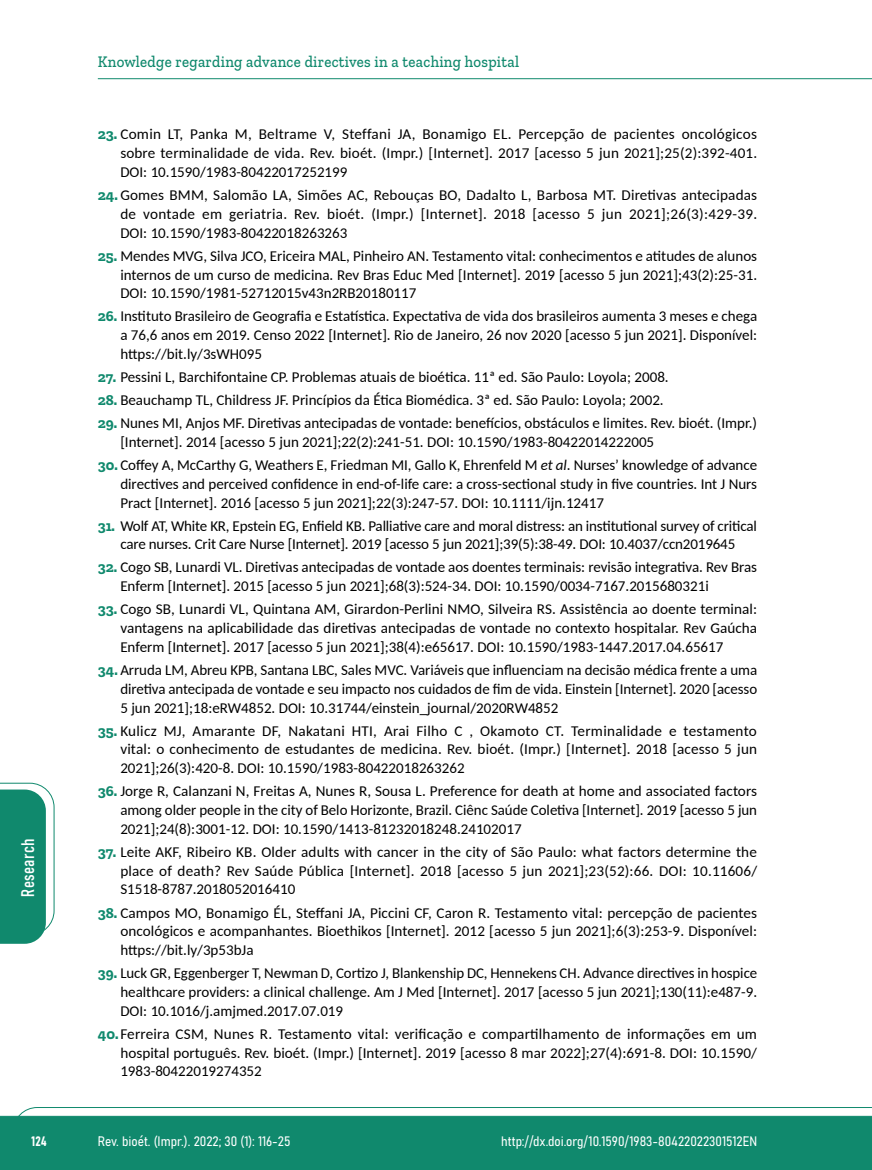
<style>
.page{position:relative;width:872px;height:1170px;background:#fff}
.page>*{position:absolute;margin:0;border:0;box-sizing:border-box;transform-origin:0 0}
.t1{font:18px "Bahnschrift";letter-spacing:.02em;color:#fff}
.t2{font:500 16.5px "Zilla Slab";letter-spacing:.02em;color:#10896d;scale:.9 1}
.t3{font:15px/18.8px "Carlito";color:#000;text-align:justify}
.t4{font:13.5px "Bahnschrift";color:#fff}
.s1{font-family:"Zilla Slab";font-weight:700;color:#10896d}
.s2{font-style:italic}
</style>
<div class="page">
<svg style="left:12px;top:1107px;width:860px;height:62px;background:#2e987f"></svg>
<hr style="left:98px;top:78px;width:774px;height:1px;background:#10896d">
<svg style="left:0;top:782px;width:55px;height:161px"></svg>
<p class="t1" style="left:14px;top:896px;width:59px;rotate:-90deg">Research</p>
<p class="t2" style="left:98px;top:53px;width:469px">Knowledge regarding advance directives in a teaching hospital</p>
<p class="t3" style="left:120px;top:124px;width:638px;text-indent:-22px"><span class="s1">23.</span> Comin LT, Panka M, Beltrame V, Steffani JA, Bonamigo EL. Percepção de pacientes oncológicos sobre terminalidade de vida. Rev. bioét. (Impr.) [Internet]. 2017 [acesso 5 jun 2021];25(2):392-401.<br>DOI: 10.1590/1983-80422017252199</p>
<p class="t3" style="left:120px;top:185px;width:638px;text-indent:-22px"><span class="s1">24.</span> Gomes BMM, Salomão LA, Simões AC, Rebouças BO, Dadalto L, Barbosa MT. Diretivas antecipadas de vontade em geriatria. Rev. bioét. (Impr.) [Internet]. 2018 [acesso 5 jun 2021];26(3):429-39.<br>DOI: 10.1590/1983-80422018263263</p>
<p class="t3" style="left:120px;top:246px;width:638px;text-indent:-22px"><span class="s1">25.</span> Mendes MVG, Silva JCO, Ericeira MAL, Pinheiro AN. Testamento vital: conhecimentos e atitudes de alunos internos de um curso de medicina. Rev Bras Educ Med [Internet]. 2019 [acesso 5 jun 2021];43(2):25-31.<br>DOI: 10.1590/1981-52712015v43n2RB20180117</p>
<p class="t3" style="left:120px;top:306px;width:638px;text-indent:-22px"><span class="s1">26.</span> Instituto Brasileiro de Geografia e Estatística. Expectativa de vida dos brasileiros aumenta 3 meses e chega a 76,6 anos em 2019. Censo 2022 [Internet]. Rio de Janeiro, 26 nov 2020 [acesso 5 jun 2021]. Disponível: https://bit.ly/3sWH095</p>
<p class="t3" style="left:98px;top:367px;width:572px"><span class="s1">27.</span> Pessini L, Barchifontaine CP. Problemas atuais de bioética. 11ª ed. São Paulo: Loyola; 2008.</p>
<p class="t3" style="left:98px;top:390px;width:567px"><span class="s1">28.</span> Beauchamp TL, Childress JF. Princípios da Ética Biomédica. 3ª ed. São Paulo: Loyola; 2002.</p>
<p class="t3" style="left:120px;top:413px;width:638px;text-indent:-22px"><span class="s1">29.</span> Nunes MI, Anjos MF. Diretivas antecipadas de vontade: benefícios, obstáculos e limites. Rev. bioét. (Impr.) [Internet]. 2014 [acesso 5 jun 2021];22(2):241-51. DOI: 10.1590/1983-80422014222005</p>
<p class="t3" style="left:120px;top:455px;width:638px;text-indent:-22px"><span class="s1">30.</span> Coffey A, McCarthy G, Weathers E, Friedman MI, Gallo K, Ehrenfeld M <span class="s2">et al</span>. Nurses’ knowledge of advance directives and perceived confidence in end-of-life care: a cross-sectional study in five countries. Int J Nurs Pract [Internet]. 2016 [acesso 5 jun 2021];22(3):247-57. DOI: 10.1111/ijn.12417</p>
<p class="t3" style="left:98px;top:515px;width:660px;text-align:center"><span class="s1">31.</span> Wolf AT, White KR, Epstein EG, Enfield KB. Palliative care and moral distress: an institutional survey of critical care nurses. Crit Care Nurse [Internet]. 2019 [acesso 5 jun 2021];39(5):38-49. DOI: 10.4037/ccn2019645</p>
<p class="t3" style="left:120px;top:557px;width:638px;text-indent:-22px"><span class="s1">32.</span> Cogo SB, Lunardi VL. Diretivas antecipadas de vontade aos doentes terminais: revisão integrativa. Rev Bras<br>Enferm [Internet]. 2015 [acesso 5 jun 2021];68(3):524-34. DOI: 10.1590/0034-7167.2015680321i</p>
<p class="t3" style="left:120px;top:599px;width:638px;text-indent:-22px"><span class="s1">33.</span> Cogo SB, Lunardi VL, Quintana AM, Girardon-Perlini NMO, Silveira RS. Assistência ao doente terminal: vantagens na aplicabilidade das diretivas antecipadas de vontade no contexto hospitalar. Rev Gaúcha Enferm [Internet]. 2017 [acesso 5 jun 2021];38(4):e65617. DOI: 10.1590/1983-1447.2017.04.65617</p>
<p class="t3" style="left:120px;top:659px;width:638px;text-indent:-22px"><span class="s1">34.</span> Arruda LM, Abreu KPB, Santana LBC, Sales MVC. Variáveis que influenciam na decisão médica frente a uma diretiva antecipada de vontade e seu impacto nos cuidados de fim de vida. Einstein [Internet]. 2020 [acesso 5 jun 2021];18:eRW4852. DOI: 10.31744/einstein_journal/2020RW4852</p>
<p class="t3" style="left:120px;top:720px;width:638px;text-indent:-22px"><span class="s1">35.</span> Kulicz MJ, Amarante DF, Nakatani HTI, Arai Filho C , Okamoto CT. Terminalidade e testamento vital: o conhecimento de estudantes de medicina. Rev. bioét. (Impr.) [Internet]. 2018 [acesso 5 jun 2021];26(3):420-8. DOI: 10.1590/1983-80422018263262</p>
<p class="t3" style="left:120px;top:781px;width:638px;text-indent:-22px"><span class="s1">36.</span> Jorge R, Calanzani N, Freitas A, Nunes R, Sousa L. Preference for death at home and associated factors among older people in the city of Belo Horizonte, Brazil. Ciênc Saúde Coletiva [Internet]. 2019 [acesso 5 jun 2021];24(8):3001-12. DOI: 10.1590/1413-81232018248.24102017</p>
<p class="t3" style="left:120px;top:841px;width:638px;text-indent:-22px"><span class="s1">37.</span> Leite AKF, Ribeiro KB. Older adults with cancer in the city of São Paulo: what factors determine the place of death? Rev Saúde Pública [Internet]. 2018 [acesso 5 jun 2021];23(52):66. DOI: 10.11606/ S1518-8787.2018052016410</p>
<p class="t3" style="left:120px;top:902px;width:638px;text-indent:-22px"><span class="s1">38.</span> Campos MO, Bonamigo ÉL, Steffani JA, Piccini CF, Caron R. Testamento vital: percepção de pacientes oncológicos e acompanhantes. Bioethikos [Internet]. 2012 [acesso 5 jun 2021];6(3):253-9. Disponível: https://bit.ly/3p53bJa</p>
<p class="t3" style="left:120px;top:963px;width:638px;text-indent:-22px"><span class="s1">39.</span> Luck GR, Eggenberger T, Newman D, Cortizo J, Blankenship DC, Hennekens CH. Advance directives in hospice healthcare providers: a clinical challenge. Am J Med [Internet]. 2017 [acesso 5 jun 2021];130(11):e487-9.<br>DOI: 10.1016/j.amjmed.2017.07.019</p>
<p class="t3" style="left:120px;top:1023px;width:638px;text-indent:-22px"><span class="s1">40.</span>Ferreira CSM, Nunes R. Testamento vital: verificação e compartilhamento de informações em um hospital português. Rev. bioét. (Impr.) [Internet]. 2019 [acesso 8 mar 2022];27(4):691-8. DOI: 10.1590/ 1983-80422019274352</p>
<p class="t4" style="left:31px;top:1130px;width:17px">124</p>
<p class="t4" style="left:98px;top:1131px;width:194px">Rev. bioét. (Impr.). 2022; 30 (1): 116-25</p>
<p class="t4" style="left:501px;top:1131px;width:257px">http://dx.doi.org/10.1590/1983-80422022301512EN</p>
</div>
